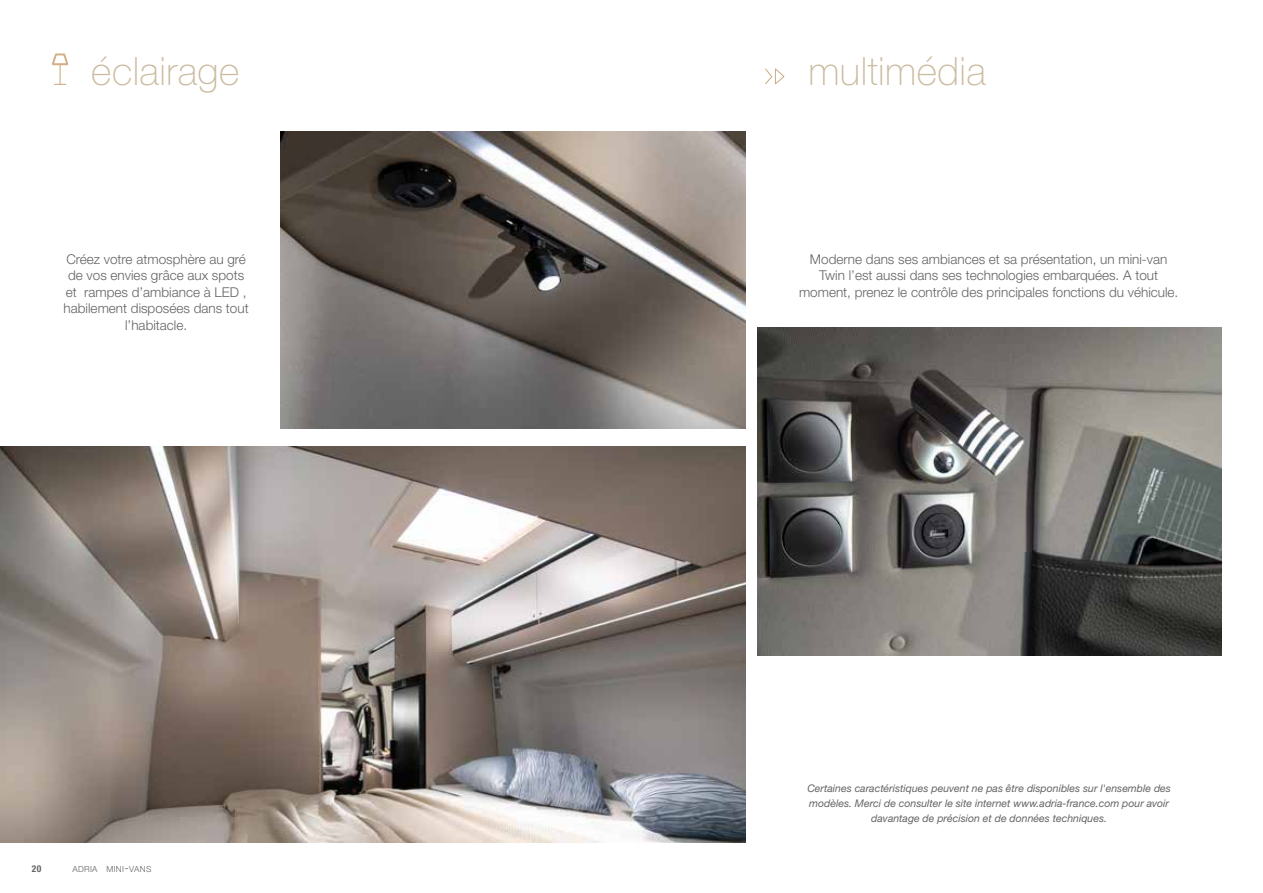
<style>
.page{position:relative;width:1263px;height:893px;background:#fff}
.page>*{position:absolute;margin:0;border:0;box-sizing:border-box;transform-origin:0 0}
.t1{font:100 39px "Helvetica Neue LT Pro";letter-spacing:.01em;color:#cbbba0}
.t2{font:300 13.5px/16.5px "Helvetica Neue LT Pro";color:#646363;text-align:center}
.t3{font:italic 10.5px/15px "Helvetica Neue LT Pro";color:#646363;text-align:center}
.t4{font:700 condensed 9.45px "Helvetica Neue LT Pro";color:#646363}
.t5{font:300 8.4px "Helvetica Neue LT Pro";letter-spacing:.035em;color:#646363}
.s1{font-size:12px}
</style>
<div class="page">
<svg style="left:52px;top:53px;width:17px;height:32px"></svg>
<svg style="left:765px;top:68px;width:20px;height:17px"></svg>
<img style="left:280px;top:132px;width:465px;height:297px">
<img style="left:0;top:446px;width:745px;height:397px">
<img style="left:758px;top:327px;width:463px;height:328px">
<h1 class="t1" style="left:91px;top:49px;width:150px">éclairage</h1>
<h1 class="t1" style="left:808px;top:49px;width:179px">multimédia</h1>
<p class="t2" style="left:64px;top:251px;width:187px">Créez votre atmosphère au gré de vos envies grâce aux spots et rampes d’ambiance à LED , habilement disposées dans tout l’habitacle.</p>
<p class="t2" style="left:799px;top:251px;width:381px">Moderne dans ses ambiances et sa présentation, un mini-van<br>Twin l’est aussi dans ses technologies embarquées. A tout moment, prenez le contrôle des principales fonctions du véhicule.</p>
<p class="t4" style="left:32px;top:863px;width:11px">20</p>
<p class="t5" style="left:73px;top:864px;width:80px">ADRIA MINI<span class="s1">-</span>VANS</p>
<p class="t3" style="left:807px;top:781px;width:365px">Certaines caractéristiques peuvent ne pas être disponibles sur l'ensemble des modèles. Merci de consulter le site internet www.adria-france.com pour avoir davantage de précision et de données techniques.</p>
</div>
